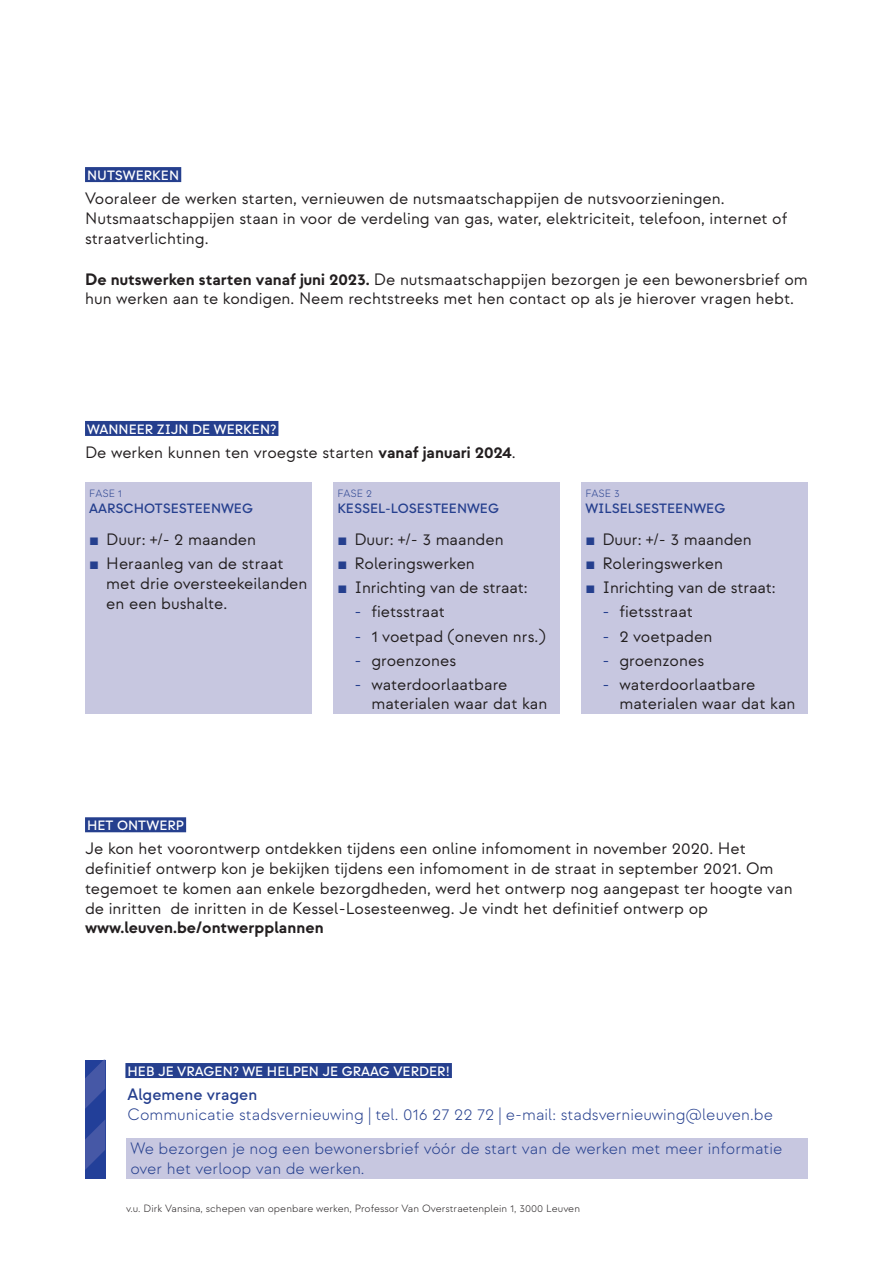
<style>
.page{position:relative;width:893px;height:1263px;background:#fff}
.page>*{position:absolute;margin:0;border:0;box-sizing:border-box;transform-origin:0 0}
.opsomming_vierkant{font:16.5px/19.8px "Strawford";color:#231f20}
.Platte_tekst{font:16.5px/19.8px "Strawford";color:#231f20}
.Platte_tekst-2{font:300 16.5px/19.8px "Strawford";color:#253f8e}
.in_blauwe_lijn{font:500 13.5px "Strawford";color:#fff}
.t1{font:500 13.5px "Strawford";color:#253f8e}
.Platte_tekst-3{font:300 10.5px "Strawford";color:#231f20}
.t2{font:300 10.5px "Strawford";color:#253f8e}
.s1{font-weight:700}
.s2{font-family:"Times New Roman";color:#253f8e}
.s3{color:#253f8e}
.s4{font-weight:500}
</style>
<div class="page">
<div style="left:125px;top:1063px;width:327px;height:15px;background:#253f8e"></div>
<svg style="left:85px;top:1060px;width:20px;height:118px;background:#344b9f"></svg>
<div style="left:85px;top:421px;width:193px;height:15px;background:#253f8e"></div>
<div style="left:85px;top:482px;width:227px;height:232px;background:#c7c7e0"></div>
<div style="left:333px;top:482px;width:227px;height:232px;background:#c7c7e0"></div>
<div style="left:581px;top:482px;width:227px;height:232px;background:#c7c7e0"></div>
<div style="left:85px;top:817px;width:101px;height:15px;background:#253f8e"></div>
<div style="left:126px;top:1138px;width:682px;height:40px;background:#c7c7e0"></div>
<div style="left:85px;top:167px;width:96px;height:15px;background:#253f8e"></div>
<p class="in_blauwe_lijn" style="left:87px;top:167px;width:93px">NUTSWERKEN</p>
<p class="Platte_tekst" style="left:85px;top:189px;width:704px">Vooraleer de werken starten, vernieuwen de nutsmaatschappijen de nutsvoorzieningen.<br>Nutsmaatschappijen staan in voor de verdeling van gas, water, elektriciteit, telefoon, internet of straatverlichting.</p>
<p class="Platte_tekst" style="left:85px;top:269px;width:724px"><span class="s1">De nutswerken starten vanaf juni 2023.</span> De nutsmaatschappijen bezorgen je een bewonersbrief om hun werken aan te kondigen. Neem rechtstreeks met hen contact op als je hierover vragen hebt.</p>
<p class="in_blauwe_lijn" style="left:87px;top:421px;width:191px">WANNEER ZIJN DE WERKEN?</p>
<p class="opsomming_vierkant" style="left:85px;top:443px;width:432px">De werken kunnen ten vroegste starten <span class="s1">vanaf januari 2024</span>.</p>
<p class="t2" style="left:89px;top:487px;width:34px">FASE 1</p>
<p class="t1" style="left:89px;top:500px;width:165px">AARSCHOTSESTEENWEG</p>
<p class="opsomming_vierkant" style="left:89px;top:530px;width:168px"><span class="s2">■</span> Duur: +/- 2 maanden</p>
<p class="opsomming_vierkant" style="left:106px;top:554px;width:203px;text-indent:-17px"><span class="s2">■</span> Heraanleg van de straat met drie oversteekeilanden en een bushalte.</p>
<p class="t2" style="left:337px;top:487px;width:36px">FASE 2</p>
<p class="t1" style="left:337px;top:500px;width:163px">KESSEL-LOSESTEENWEG</p>
<p class="opsomming_vierkant" style="left:337px;top:530px;width:168px"><span class="s2">■</span> Duur: +/- 3 maanden</p>
<p class="opsomming_vierkant" style="left:337px;top:554px;width:139px"><span class="s2">■</span> Roleringswerken</p>
<p class="opsomming_vierkant" style="left:337px;top:578px;width:192px"><span class="s2">■</span> Inrichting van de straat:</p>
<p class="opsomming_vierkant" style="left:354px;top:602px;width:92px"><span class="s3">-</span> fietsstraat</p>
<p class="opsomming_vierkant" style="left:354px;top:626px;width:193px"><span class="s3">-</span> 1 voetpad (oneven nrs.)</p>
<p class="opsomming_vierkant" style="left:354px;top:650px;width:103px"><span class="s3">-</span> groenzones</p>
<p class="opsomming_vierkant" style="left:371px;top:674px;width:178px;text-indent:-17px"><span class="s3">-</span> waterdoorlaatbare materialen waar dat kan</p>
<p class="t2" style="left:585px;top:487px;width:36px">FASE 3</p>
<p class="t1" style="left:585px;top:500px;width:141px">WILSELSESTEENWEG</p>
<p class="opsomming_vierkant" style="left:585px;top:530px;width:168px"><span class="s2">■</span> Duur: +/- 3 maanden</p>
<p class="opsomming_vierkant" style="left:585px;top:554px;width:139px"><span class="s2">■</span> Roleringswerken</p>
<p class="opsomming_vierkant" style="left:585px;top:578px;width:192px"><span class="s2">■</span> Inrichting van de straat:</p>
<p class="opsomming_vierkant" style="left:602px;top:602px;width:92px"><span class="s3">-</span> fietsstraat</p>
<p class="opsomming_vierkant" style="left:602px;top:626px;width:112px"><span class="s3">-</span> 2 voetpaden</p>
<p class="opsomming_vierkant" style="left:602px;top:650px;width:103px"><span class="s3">-</span> groenzones</p>
<p class="opsomming_vierkant" style="left:619px;top:674px;width:178px;text-indent:-17px"><span class="s3">-</span> waterdoorlaatbare materialen waar dat kan</p>
<p class="in_blauwe_lijn" style="left:87px;top:817px;width:98px">HET ONTWERP</p>
<p class="opsomming_vierkant" style="left:85px;top:839px;width:709px">Je kon het voorontwerp ontdekken tijdens een online infomoment in november 2020. Het definitief ontwerp kon je bekijken tijdens een infomoment in de straat in september 2021. Om tegemoet te komen aan enkele bezorgdheden, werd het ontwerp nog aangepast ter hoogte van de inritten de inritten in de Kessel-Losesteenweg. Je vindt het definitief ontwerp op <span class="s1">www.leuven.be/ontwerpplannen</span></p>
<p class="in_blauwe_lijn" style="left:128px;top:1063px;width:324px">HEB JE VRAGEN? WE HELPEN JE GRAAG VERDER!</p>
<p class="Platte_tekst-2" style="left:128px;top:1085px;width:647px"><span class="s4">Algemene vragen<br></span>Communicatie stadsvernieuwing | tel. 016 27 22 72 | e-mail: stadsvernieuwing@leuven.be</p>
<p class="Platte_tekst-2" style="left:130px;top:1139px;width:654px">We bezorgen je nog een bewonersbrief vóór de start van de werken met meer informatie over het verloop van de werken.</p>
<p class="Platte_tekst-3" style="left:126px;top:1202px;width:455px">v.u. Dirk Vansina, schepen van openbare werken, Professor Van Overstraetenplein 1, 3000 Leuven</p>
</div>
